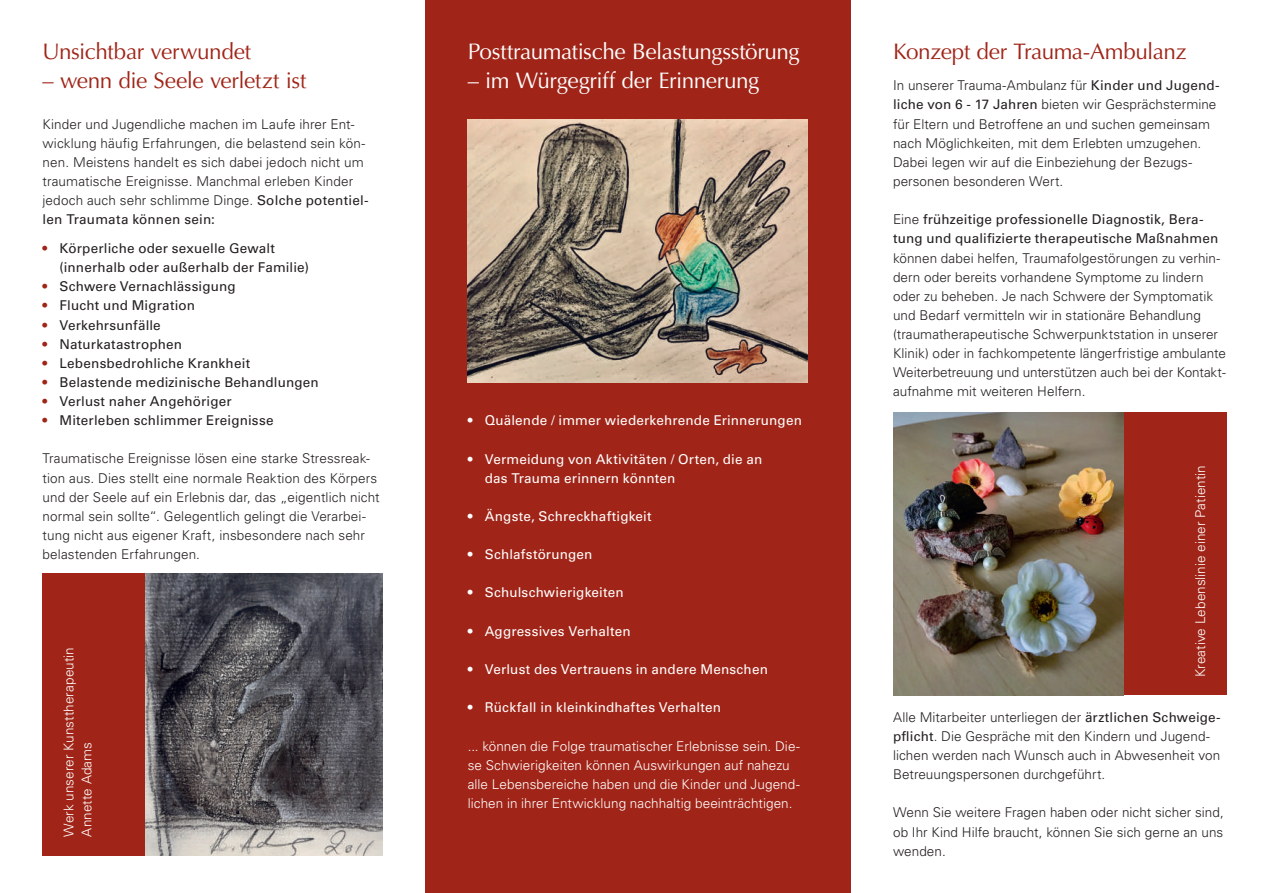
<style>
.page{position:relative;width:1263px;height:893px;background:#fff}
.page>*{position:absolute;margin:0;border:0;box-sizing:border-box;transform-origin:0 0}
.t1{font:22.5px "Optima LT Std";letter-spacing:-.02em;color:#a02518}
.t2{font:22.5px "Optima LT Std";letter-spacing:-.02em;color:#fff}
.t3{font:300 13.5px/19.2px "Univers LT Std";letter-spacing:.005em;color:#231f20}
.t4{font:13.5px/19.2px "Univers LT Std";letter-spacing:.01em;color:#231f20}
.t5{font:300 13.5px/19.2px "Univers LT Std";letter-spacing:.005em;color:#fff}
.t6{font:13.5px/19.2px "Univers LT Std";letter-spacing:.01em;color:#fff}
.s1{font-weight:400}
.s2{color:#a02518}
.s3{font-weight:300}
</style>
<div class="page">
<div style="left:425px;top:0;width:425px;height:893px;background:#a02518"></div>
<div style="left:1124px;top:412px;width:103px;height:283px;background:#a02518"></div>
<div style="left:43px;top:573px;width:103px;height:283px;background:#a02518"></div>
<img style="left:146px;top:573px;width:237px;height:283px">
<img style="left:468px;top:119px;width:340px;height:264px">
<img style="left:893px;top:412px;width:231px;height:283px">
<h1 class="t1" style="left:43px;top:38px;width:210px">Unsichtbar verwundet</h1>
<h1 class="t1" style="left:43px;top:67px;width:265px">– wenn die Seele verletzt ist</h1>
<p class="t3" style="left:43px;top:114px;width:328px">Kinder und Jugendliche machen im Laufe ihrer Ent&shy;wicklung häufig Erfahrungen, die belastend sein kön&shy;nen. Meistens handelt es sich dabei jedoch nicht um traumatische Ereignisse. Manchmal erleben Kinder jedoch auch sehr schlimme Dinge. <span class="s1">Solche potentiel&shy;len Traumata können sein:</span></p>
<p class="t4" style="left:60px;top:239px;width:251px;text-indent:-17px"><span class="s2">•</span> Körperliche oder sexuelle Gewalt (innerhalb oder außerhalb der Familie)</p>
<p class="t4" style="left:43px;top:277px;width:195px"><span class="s2">•</span> Schwere Vernachlässigung</p>
<p class="t4" style="left:43px;top:296px;width:154px"><span class="s2">•</span> Flucht und Migration</p>
<p class="t4" style="left:43px;top:315px;width:120px"><span class="s2">•</span> Verkehrsunfälle</p>
<p class="t4" style="left:43px;top:334px;width:141px"><span class="s2">•</span> Naturkatastrophen</p>
<p class="t4" style="left:43px;top:353px;width:209px"><span class="s2">•</span> Lebensbedrohliche Krankheit</p>
<p class="t4" style="left:43px;top:373px;width:278px"><span class="s2">•</span> Belastende medizinische Behandlungen</p>
<p class="t4" style="left:43px;top:392px;width:191px"><span class="s2">•</span> Verlust naher Angehöriger</p>
<p class="t4" style="left:43px;top:411px;width:232px"><span class="s2">•</span> Miterleben schlimmer Ereignisse</p>
<p class="t3" style="left:43px;top:449px;width:339px">Traumatische Ereignisse lösen eine starke Stressreak&shy;tion aus. Dies stellt eine normale Reaktion des Körpers und der Seele auf ein Erlebnis dar, das „eigentlich nicht normal sein sollte“. Gelegentlich gelingt die Verarbei&shy;tung nicht aus eigener Kraft, insbesondere nach sehr belastenden Erfahrungen.</p>
<p class="t5" style="left:60px;top:837px;width:191px;line-height:18px;rotate:-90deg">Werk unserer Kunsttherapeutin<br>Annette Adams</p>
<h1 class="t2" style="left:468px;top:38px;width:333px">Posttraumatische Belastungsstörung</h1>
<h1 class="t2" style="left:468px;top:67px;width:293px">– im Würgegriff der Erinnerung</h1>
<p class="t6" style="left:468px;top:411px;width:336px">• Quälende / immer wiederkehrende Erinnerungen</p>
<p class="t6" style="left:485px;top:449px;width:279px;text-indent:-17px">• Vermeidung von Aktivitäten / Orten, die an das Trauma erinnern könnten</p>
<p class="t6" style="left:468px;top:507px;width:185px">• Ängste, Schreckhaftigkeit</p>
<p class="t6" style="left:468px;top:545px;width:126px">• Schlafstörungen</p>
<p class="t6" style="left:468px;top:583px;width:157px">• Schulschwierigkeiten</p>
<p class="t6" style="left:468px;top:621px;width:164px">• Aggressives Verhalten</p>
<p class="t6" style="left:468px;top:660px;width:302px">• Verlust des Vertrauens in andere Menschen</p>
<p class="t6" style="left:468px;top:698px;width:255px">• Rückfall in kleinkindhaftes Verhalten</p>
<p class="t5" style="left:468px;top:736px;width:334px">... können die Folge traumatischer Erlebnisse sein. Die&shy;se Schwierigkeiten können Auswirkungen auf nahezu alle Lebensbereiche haben und die Kinder und Jugend&shy;lichen in ihrer Entwicklung nachhaltig beeinträchtigen.</p>
<h1 class="t1" style="left:893px;top:38px;width:295px">Konzept der Trauma-Ambulanz</h1>
<p class="t3" style="left:893px;top:76px;width:328px">In unserer Trauma-Ambulanz für <span class="s1">Kinder und Jugend&shy;liche von 6 - 17 Jahren</span> bieten wir Gesprächstermine für Eltern und Betroffene an und suchen gemeinsam nach Möglichkeiten, mit dem Erlebten umzugehen.<br>Dabei legen wir auf die Einbeziehung der Bezugs&shy;personen besonderen Wert.</p>
<p class="t4" style="left:893px;top:210px;width:327px"><span class="s3">Eine</span> frühzeitige professionelle Diagnostik, Bera&shy;tung und qualifizierte therapeutische Maßnahmen</p>
<p class="t3" style="left:893px;top:248px;width:334px">können dabei helfen, Traumafolgestörungen zu verhin&shy;dern oder bereits vorhandene Symptome zu lindern oder zu beheben. Je nach Schwere der Symptomatik und Bedarf vermitteln wir in stationäre Behandlung (traumatherapeutische Schwerpunktstation in unserer Klinik) oder in fachkompetente längerfristige ambulante Weiterbetreuung und unterstützen auch bei der Kontakt&shy;aufnahme mit weiteren Helfern.</p>
<p class="t5" style="left:1191px;top:677px;width:213px;rotate:-90deg">Kreative Lebenslinie einer Patientin</p>
<p class="t3" style="left:893px;top:707px;width:329px">Alle Mitarbeiter unterliegen der <span class="s1">ärztlichen Schweige&shy;pflicht</span>. Die Gespräche mit den Kindern und Jugend&shy;lichen werden nach Wunsch auch in Abwesenheit von Betreuungspersonen durchgeführt.</p>
<p class="t3" style="left:893px;top:803px;width:332px;text-align:justify">Wenn Sie weitere Fragen haben oder nicht sicher sind, ob Ihr Kind Hilfe braucht, können Sie sich gerne an uns wenden.</p>
</div>
